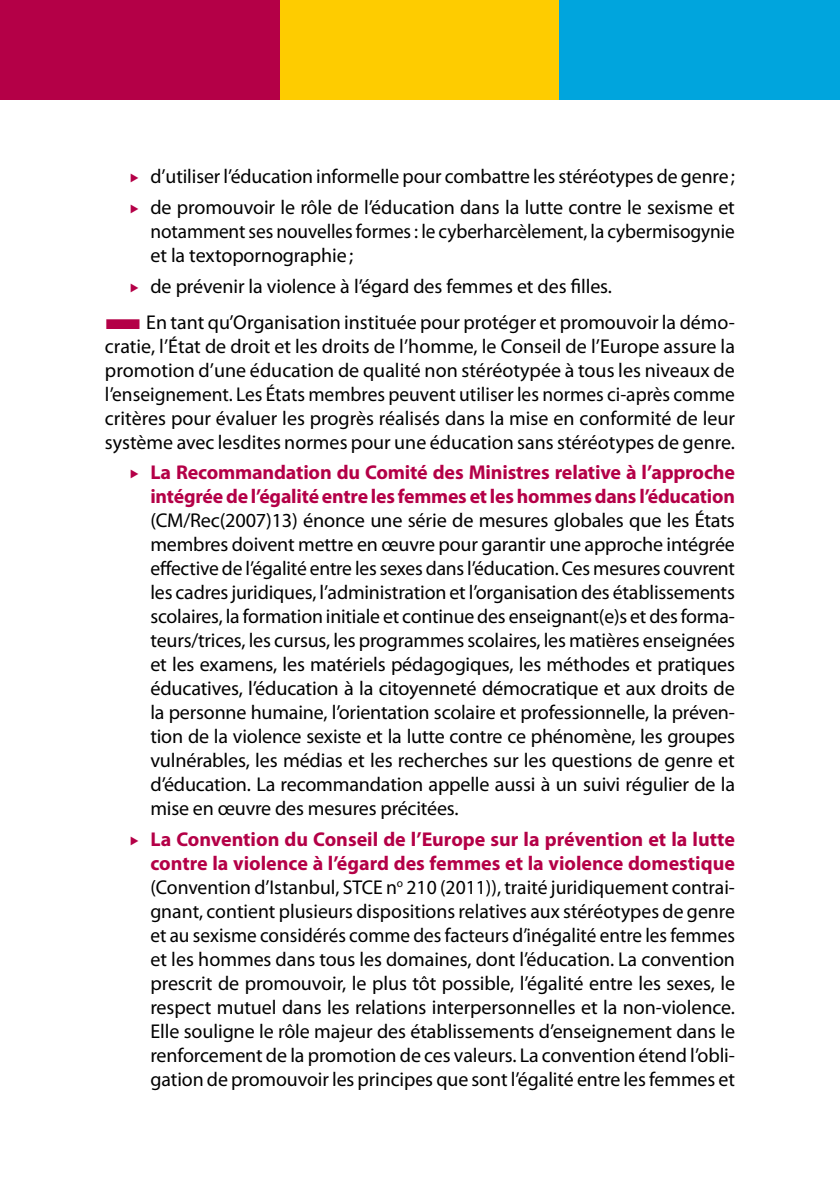
<style>
.page{position:relative;width:840px;height:1191px;background:#fff}
.page>*{position:absolute;margin:0;border:0;box-sizing:border-box;transform-origin:0 0}
.t1{font:20px/24px "Myriad Pro";letter-spacing:-.005em;color:#000;text-align:justify}
.t2{font:700 20px/24px "Myriad Pro";letter-spacing:-.01em;color:#b40047}
.t3{font:20px/24px "Myriad Pro";letter-spacing:-.005em;color:#000;scale:.96 1}
.s1{color:#b40047}
.s2{font-weight:700;color:#b40047}
</style>
<div class="page">
<div style="left:0;top:0;width:280px;height:99px;background:#b40047"></div>
<div style="left:280px;top:0;width:279px;height:99px;background:#fecc00"></div>
<div style="left:559px;top:0;width:280px;height:99px;background:#00a5dd"></div>
<p class="t1" style="left:150px;top:161px;width:585px;line-height:30.6px">d’utiliser l’éducation informelle pour combattre les stéréotypes de genre; de promouvoir le rôle de l’éducation dans la lutte contre le sexisme et</p>
<p class="t3" style="left:150px;top:219px;width:610px">notamment ses nouvelles formes : le cyberharcèlement, la cybermisogynie et la textopornographie;</p>
<p class="t1" style="left:150px;top:273px;width:463px">de prévenir la violence à l’égard des femmes et des filles.</p>
<p class="t1" style="left:105px;top:310px;width:631px"><span class="s1">■</span>En tant qu’Organisation instituée pour protéger et promouvoir la démo&shy;cratie, l’État de droit et les droits de l’homme, le Conseil de l’Europe assure la promotion d’une éducation de qualité non stéréotypée à tous les niveaux de l’enseignement. Les États membres peuvent utiliser les normes ci-après comme critères pour évaluer les progrès réalisés dans la mise en conformité de leur système avec lesdites normes pour une éducation sans stéréotypes de genre.</p>
<p class="t2" style="left:150px;top:460px;width:585px">La Recommandation du Comité des Ministres relative à l’approche intégrée de l’égalité entre les femmes et les hommes dans l’éducation</p>
<p class="t1" style="left:150px;top:508px;width:586px">(CM/Rec(2007)13) énonce une série de mesures globales que les États membres doivent mettre en œuvre pour garantir une approche intégrée effective de l’égalité entre les sexes dans l’éducation. Ces mesures couvrent les cadres juridiques, l’administration et l’organisation des établissements scolaires, la formation initiale et continue des enseignant(e)s et des forma&shy;teurs/trices, les cursus, les programmes scolaires, les matières enseignées et les examens, les matériels pédagogiques, les méthodes et pratiques éducatives, l’éducation à la citoyenneté démocratique et aux droits de la personne humaine, l’orientation scolaire et professionnelle, la préven&shy;tion de la violence sexiste et la lutte contre ce phénomène, les groupes vulnérables, les médias et les recherches sur les questions de genre et d’éducation. La recommandation appelle aussi à un suivi régulier de la mise en œuvre des mesures précitées.</p>
<p class="t1" style="left:150px;top:827px;width:586px"><span class="s2">La Convention du Conseil de l’Europe sur la prévention et la lutte contre la violence à l’égard des femmes et la violence domestique </span>(Convention d’Istanbul, STCE n<sup>o</sup> 210 (2011)), traité juridiquement contrai&shy;gnant, contient plusieurs dispositions relatives aux stéréotypes de genre et au sexisme considérés comme des facteurs d’inégalité entre les femmes et les hommes dans tous les domaines, dont l’éducation. La convention prescrit de promouvoir, le plus tôt possible, l’égalité entre les sexes, le respect mutuel dans les relations interpersonnelles et la non-violence.<br>Elle souligne le rôle majeur des établissements d’enseignement dans le renforcement de la promotion de ces valeurs. La convention étend l’obli&shy;gation de promouvoir les principes que sont l’égalité entre les femmes et</p>
</div>
